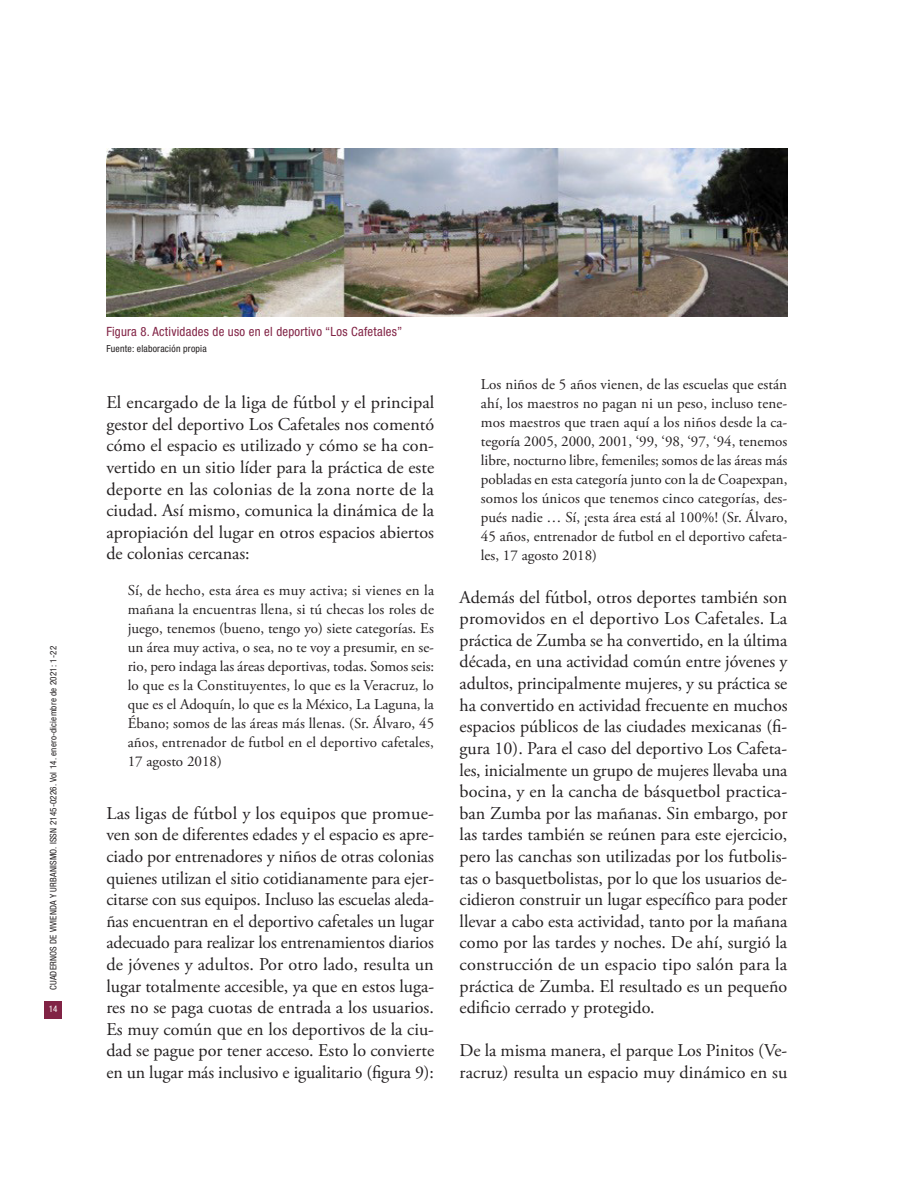
<style>
.page{position:relative;width:915px;height:1191px;background:#fff}
.page>*{position:absolute;margin:0;border:0;box-sizing:border-box;transform-origin:0 0}
.Cuerpo_texto_2{font:18px/21.6px "Adobe Garamond Pro";color:#231f20;text-align:justify}
.Cita{font:15px/18.9px "Adobe Garamond Pro";letter-spacing:.005em;color:#231f20;text-align:justify}
.Figura-Tabla{font:condensed 12.75px "Helvetica Neue LT Std";letter-spacing:.02em;color:#812345}
.Fuente{font:condensed 9.75px "Helvetica Neue LT Std";letter-spacing:.02em;color:#231f20}
.t1{font:condensed 9px "Helvetica Neue LT Std";letter-spacing:.02em;color:#231f20}
.t2{font:condensed 9px "Helvetica Neue LT Std";color:#fff}
</style>
<div class="page">
<div style="left:44px;top:1000px;width:17px;height:18px;background:#812345"></div>
<img style="left:106px;top:149px;width:681px;height:167px">
<p class="t1" style="left:48px;top:990px;width:345px;rotate:-90deg">CUADERNOS DE VIVIENDA Y URBANISMO. ISSN 2145-0226. Vol 14. enero-diciembre de 2021: 1-22</p>
<p class="t2" style="left:49px;top:1004px;width:10px">14</p>
<p class="Figura-Tabla" style="left:106px;top:324px;width:297px">Figura 8. Actividades de uso en el deportivo “Los Cafetales”</p>
<p class="Fuente" style="left:106px;top:342px;width:102px">Fuente: elaboración propia</p>
<p class="Cuerpo_texto_2" style="left:106px;top:392px;width:329px">El encargado de la liga de fútbol y el principal gestor del deportivo Los Cafetales nos comentó cómo el espacio es utilizado y cómo se ha con&shy;vertido en un sitio líder para la práctica de este deporte en las colonias de la zona norte de la ciudad. Así mismo, comunica la dinámica de la apropiación del lugar en otros espacios abiertos de colonias cercanas:</p>
<p class="Cita" style="left:128px;top:581px;width:308px">Sí, de hecho, esta área es muy activa; si vienes en la mañana la encuentras llena, si tú checas los roles de juego, tenemos (bueno, tengo yo) siete categorías. Es un área muy activa, o sea, no te voy a presumir, en se&shy;rio, pero indaga las áreas deportivas, todas. Somos seis: lo que es la Constituyentes, lo que es la Veracruz, lo que es el Adoquín, lo que es la México, La Laguna, la Ébano; somos de las áreas más llenas. (Sr. Álvaro, 45 años, entrenador de futbol en el deportivo cafetales, 17 agosto 2018)</p>
<p class="Cuerpo_texto_2" style="left:106px;top:803px;width:329px">Las ligas de fútbol y los equipos que promue&shy;ven son de diferentes edades y el espacio es apre&shy;ciado por entrenadores y niños de otras colonias quienes utilizan el sitio cotidianamente para ejer&shy;citarse con sus equipos. Incluso las escuelas aleda&shy;ñas encuentran en el deportivo cafetales un lugar adecuado para realizar los entrenamientos diarios de jóvenes y adultos. Por otro lado, resulta un lugar totalmente accesible, ya que en estos luga&shy;res no se paga cuotas de entrada a los usuarios.<br>Es muy común que en los deportivos de la ciu&shy;dad se pague por tener acceso. Esto lo convierte en un lugar más inclusivo e igualitario (figura 9):</p>
<p class="Cita" style="left:480px;top:376px;width:308px">Los niños de 5 años vienen, de las escuelas que están ahí, los maestros no pagan ni un peso, incluso tene&shy;mos maestros que traen aquí a los niños desde la ca&shy;tegoría 2005, 2000, 2001, ‘99, ‘98, ‘97, ‘94, tenemos libre, nocturno libre, femeniles; somos de las áreas más pobladas en esta categoría junto con la de Coapexpan, somos los únicos que tenemos cinco categorías, des&shy;pués nadie … Sí, ¡esta área está al 100%! (Sr. Álvaro, 45 años, entrenador de futbol en el deportivo cafeta&shy;les, 17 agosto 2018)</p>
<p class="Cuerpo_texto_2" style="left:459px;top:587px;width:329px">Además del fútbol, otros deportes también son promovidos en el deportivo Los Cafetales. La práctica de Zumba se ha convertido, en la última década, en una actividad común entre jóvenes y adultos, principalmente mujeres, y su práctica se ha convertido en actividad frecuente en muchos espacios públicos de las ciudades mexicanas (fi&shy;gura 10). Para el caso del deportivo Los Cafeta&shy;les, inicialmente un grupo de mujeres llevaba una bocina, y en la cancha de básquetbol practica&shy;ban Zumba por las mañanas. Sin embargo, por las tardes también se reúnen para este ejercicio, pero las canchas son utilizadas por los futbolis&shy;tas o basquetbolistas, por lo que los usuarios de&shy;cidieron construir un lugar específico para poder llevar a cabo esta actividad, tanto por la mañana como por las tardes y noches. De ahí, surgió la construcción de un espacio tipo salón para la práctica de Zumba. El resultado es un pequeño edificio cerrado y protegido.</p>
<p class="Cuerpo_texto_2" style="left:459px;top:1040px;width:329px">De la misma manera, el parque Los Pinitos (Ve&shy;racruz) resulta un espacio muy dinámico en su</p>
</div>
